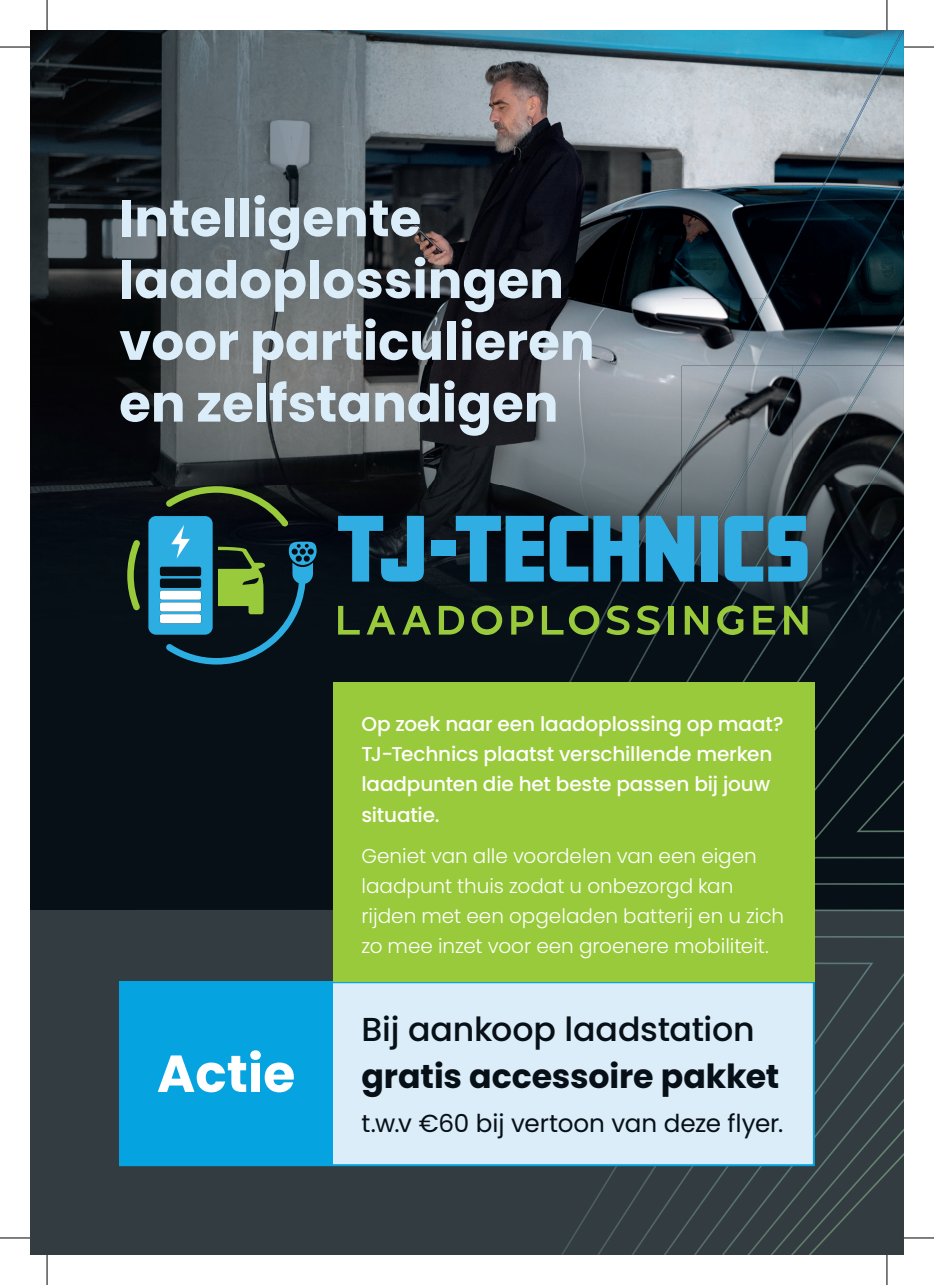
<style>
.page{position:relative;width:934px;height:1285px;background:#fff}
.page>*{position:absolute;margin:0;border:0;box-sizing:border-box;transform-origin:0 0}
.t1{font:700 52px "Poppins";color:#fff}
.t2{font:700 51.4px/61.8px "Poppins";color:#dbedf9}
.t3{font:700 33.2px "Poppins";letter-spacing:-.005em;color:#071017}
.t4{font:500 33.2px "Poppins";letter-spacing:-.005em;color:#071017}
.t5{font:24.6px "Poppins";letter-spacing:-.005em;color:#071017}
.t6{font:300 20px/30px "Poppins";color:#fff}
.t7{font:500 20px/30px "Poppins";letter-spacing:-.005em;color:#fff}
</style>
<div class="page">
<div style="left:30px;top:909px;width:873px;height:346px;background:#323c41"></div>
<img style="left:681px;top:30px;width:222px;height:634px">
<img style="left:30px;top:30px;width:651px;height:657px">
<div style="left:30px;top:687px;width:303px;height:221px;background:#071017"></div>
<img style="left:847px;top:693px;width:56px;height:192px">
<img style="left:814px;top:693px;width:33px;height:216px">
<img style="left:873px;top:910px;width:30px;height:278px">
<img style="left:808px;top:526px;width:95px;height:138px">
<img style="left:813px;top:909px;width:60px;height:343px">
<img style="left:853px;top:430px;width:50px;height:81px">
<img style="left:803px;top:508px;width:50px;height:81px">
<img style="left:756px;top:586px;width:47px;height:78px">
<img style="left:753px;top:1166px;width:60px;height:89px">
<div style="left:681px;top:664px;width:222px;height:29px;background:#071017"></div>
<img style="left:683px;top:664px;width:15px;height:18px">
<img style="left:816px;top:365px;width:60px;height:101px">
<img style="left:756px;top:463px;width:60px;height:104px">
<img style="left:696px;top:581px;width:60px;height:83px">
<img style="left:693px;top:1166px;width:60px;height:89px">
<img style="left:802px;top:183px;width:101px;height:182px">
<img style="left:742px;top:365px;width:62px;height:112px">
<img style="left:681px;top:474px;width:62px;height:115px">
<img style="left:625px;top:664px;width:14px;height:18px">
<img style="left:637px;top:585px;width:44px;height:79px">
<img style="left:384px;top:1166px;width:309px;height:89px">
<img style="left:845px;top:30px;width:58px;height:113px">
<img style="left:787px;top:139px;width:58px;height:117px">
<img style="left:730px;top:252px;width:58px;height:113px">
<svg style="left:30px;top:908px;width:303px;height:2px"></svg>
<img style="left:681px;top:365px;width:51px;height:100px">
<img style="left:566px;top:664px;width:13px;height:18px">
<img style="left:629px;top:461px;width:52px;height:106px">
<img style="left:577px;top:581px;width:52px;height:83px">
<div style="left:119px;top:981px;width:695px;height:185px;background:#dbedf9;border:2px solid #05a4e0"></div>
<div style="left:119px;top:981px;width:214px;height:185px;background:#05a4e0"></div>
<div style="left:333px;top:682px;width:481px;height:299px;background:#99ca3b"></div>
<svg style="left:338px;top:606px;width:21px;height:28px"></svg>
<svg style="left:366px;top:606px;width:29px;height:28px"></svg>
<svg style="left:402px;top:606px;width:29px;height:28px"></svg>
<svg style="left:438px;top:606px;width:26px;height:28px"></svg>
<svg style="left:471px;top:605px;width:31px;height:30px"></svg>
<svg style="left:511px;top:606px;width:22px;height:28px"></svg>
<svg style="left:541px;top:605px;width:58px;height:30px;background:#3e5624"></svg>
<svg style="left:606px;top:605px;width:23px;height:30px"></svg>
<svg style="left:636px;top:605px;width:23px;height:30px"></svg>
<div style="left:668px;top:606px;width:5px;height:28px;background:#99ca3b"></div>
<svg style="left:684px;top:606px;width:24px;height:28px"></svg>
<svg style="left:717px;top:605px;width:26px;height:30px"></svg>
<svg style="left:753px;top:606px;width:21px;height:28px"></svg>
<svg style="left:783px;top:606px;width:24px;height:28px"></svg>
<svg style="left:127px;top:540px;width:13px;height:70px"></svg>
<svg style="left:148px;top:486px;width:168px;height:178px;background:#2a5356"></svg>
<svg style="left:338px;top:516px;width:85px;height:65px;background:#1f6788"></svg>
<div style="left:431px;top:541px;width:24px;height:15px;background:#30aee3"></div>
<svg style="left:455px;top:516px;width:88px;height:65px;background:#207094"></svg>
<svg style="left:549px;top:516px;width:90px;height:65px;background:#247ea5"></svg>
<svg style="left:645px;top:516px;width:49px;height:65px;background:#2e98c5"></svg>
<div style="left:700px;top:516px;width:17px;height:65px;background:#30aee3"></div>
<svg style="left:724px;top:516px;width:83px;height:65px;background:#318ab0"></svg>
<hr style="left:0;top:47px;width:30px;height:1px;background:#000">
<hr style="left:903px;top:47px;width:30px;height:1px;background:#000">
<hr style="left:0;top:1237px;width:30px;height:1px;background:#000">
<hr style="left:903px;top:1237px;width:30px;height:1px;background:#000">
<hr style="left:47px;top:0;width:1px;height:30px;background:#000">
<hr style="left:47px;top:1255px;width:1px;height:30px;background:#000">
<hr style="left:886px;top:0;width:1px;height:30px;background:#000">
<hr style="left:886px;top:1255px;width:1px;height:30px;background:#000">
<h2 class="t2" style="left:119px;top:188px;width:477px">Intelligente laadoplossingen voor particulieren en zelfstandigen</h2>
<h1 class="t1" style="left:157px;top:1043px;width:140px">Actie</h1>
<p class="t7" style="left:361px;top:709px;width:423px">Op zoek naar een laadoplossing op maat?<br>TJ-Technics plaatst verschillende merken laadpunten die het beste passen bij jouw situatie.</p>
<p class="t6" style="left:361px;top:841px;width:424px">Geniet van alle voordelen van een eigen laadpunt thuis zodat u onbezorgd kan rijden met een opgeladen batterij en u zich zo mee inzet voor een groenere mobiliteit.</p>
<h3 class="t4" style="left:361px;top:1010px;width:394px">Bij aankoop laadstation</h3>
<h3 class="t3" style="left:361px;top:1057px;width:419px">gratis accessoire pakket</h3>
<p class="t5" style="left:361px;top:1109px;width:423px">t.w.v €60 bij vertoon van deze flyer.</p>
</div>
